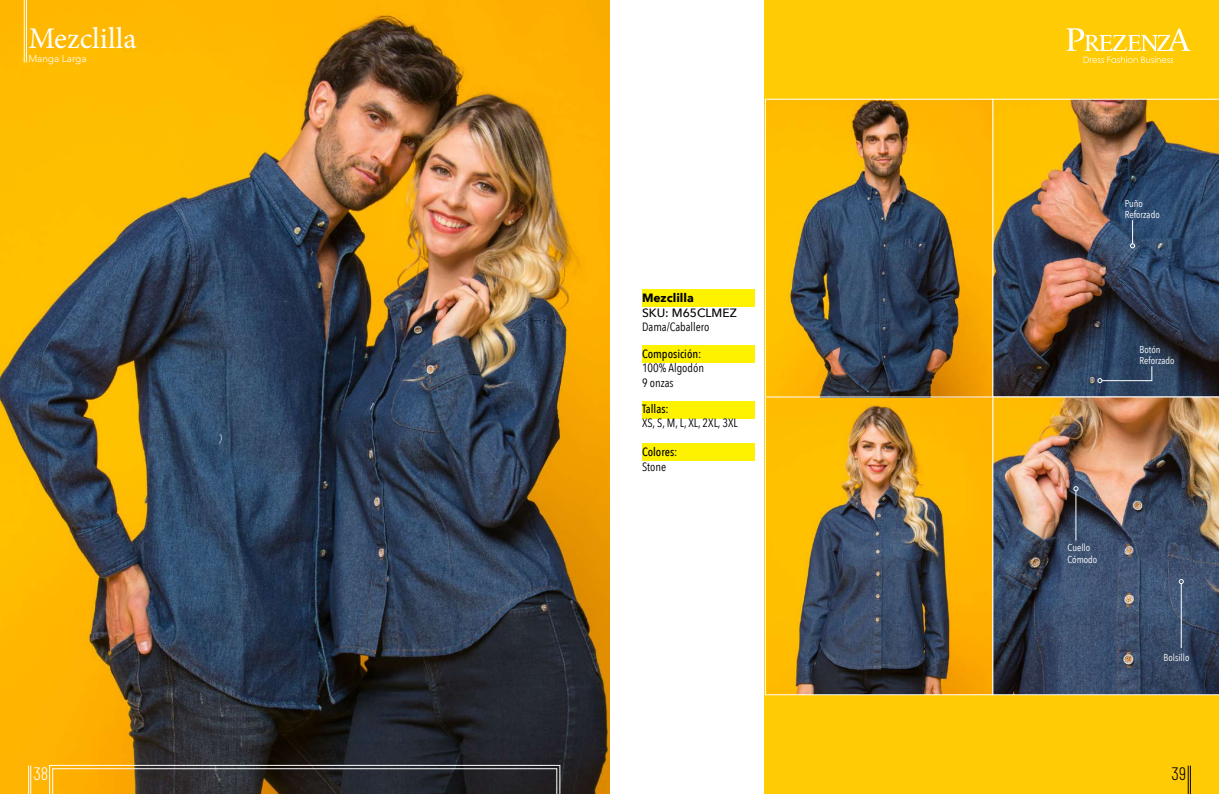
<style>
.page{position:relative;width:1219px;height:794px;background:#fff}
.page>*{position:absolute;margin:0;border:0;box-sizing:border-box;transform-origin:0 0}
.t1{font:30px "Minion Pro";color:#fff}
.t2{font:300 18px "Barlow Condensed";color:#fff}
.t3{font:300 18px "Barlow Condensed";color:#000}
.t4{font:12px/14.4px "Avenir Next Condensed";color:#000}
.t5{font:500 12px "Avenir Next Condensed";color:#000}
.t6{font:500 12px "Avenir Next";color:#000}
.t7{font:700 12px "Avenir Next";color:#000}
.t8{font:10px/11px "Avenir Next Condensed";color:#fff}
.t9{font:300 10px "Avenir";color:#fff}
</style>
<div class="page">
<img style="left:0;top:0;width:609px;height:794px">
<svg style="left:49px;top:765px;width:511px;height:29px;background:#584a32"></svg>
<div style="left:765px;top:0;width:454px;height:794px;background:#ffcb05"></div>
<img style="left:767px;top:101px;width:224px;height:592px">
<img style="left:993px;top:99px;width:226px;height:297px">
<img style="left:993px;top:396px;width:226px;height:299px">
<div style="left:765px;top:396px;width:228px;height:299px;border:1px solid #fff"></div>
<div style="left:765px;top:99px;width:228px;height:298px;border:1px solid #fff"></div>
<hr style="left:1076px;top:491px;width:1px;height:49px;background:#fff">
<svg style="left:1074px;top:486px;width:4px;height:5px"></svg>
<hr style="left:1181px;top:584px;width:1px;height:64px;background:#fff">
<svg style="left:1179px;top:579px;width:4px;height:5px"></svg>
<svg style="left:1130px;top:220px;width:5px;height:28px"></svg>
<svg style="left:1098px;top:366px;width:54px;height:17px"></svg>
<div style="left:642px;top:290px;width:113px;height:17px;background:#fff200"></div>
<div style="left:642px;top:345px;width:113px;height:17px;background:#fff200"></div>
<div style="left:642px;top:401px;width:113px;height:17px;background:#fff200"></div>
<div style="left:642px;top:443px;width:113px;height:17px;background:#fff200"></div>
<svg style="left:1188px;top:765px;width:3px;height:29px"></svg>
<svg style="left:28px;top:765px;width:4px;height:29px"></svg>
<hr style="left:26px;top:0;width:1px;height:62px;background:#fff">
<hr style="left:24px;top:0;width:1px;height:62px;background:#fff">
<svg style="left:1066px;top:28px;width:125px;height:35px"></svg>
<h1 class="t1" style="left:28px;top:18px;width:110px">Mezclilla</h1>
<p class="t9" style="left:28px;top:52px;width:60px">Manga Larga</p>
<p class="t7" style="left:642px;top:290px;width:53px">Mezclilla</p>
<p class="t6" style="left:642px;top:305px;width:96px">SKU: M65CLMEZ</p>
<p class="t4" style="left:642px;top:320px;width:69px">Dama/Caballero</p>
<p class="t5" style="left:642px;top:346px;width:61px">Composición:</p>
<p class="t4" style="left:642px;top:361px;width:64px">100% Algodón<br>9 onzas</p>
<p class="t5" style="left:642px;top:401px;width:28px">Tallas:</p>
<p class="t4" style="left:642px;top:416px;width:97px">XS, S, M, L, XL, 2XL, 3XL</p>
<p class="t5" style="left:642px;top:444px;width:37px">Colores:</p>
<p class="t4" style="left:642px;top:459px;width:26px">Stone</p>
<p class="t8" style="left:1125px;top:198px;width:36px">Puño<br>Reforzado</p>
<p class="t8" style="left:1140px;top:344px;width:36px">Botón<br>Reforzado</p>
<p class="t8" style="left:1068px;top:541px;width:31px;line-height:12px">Cuello<br>Cómodo</p>
<p class="t8" style="left:1163px;top:652px;width:27px">Bolsillo</p>
<h2 class="t2" style="left:33px;top:761px;width:17px">38</h2>
<h2 class="t3" style="left:1172px;top:761px;width:16px">39</h2>
</div>
